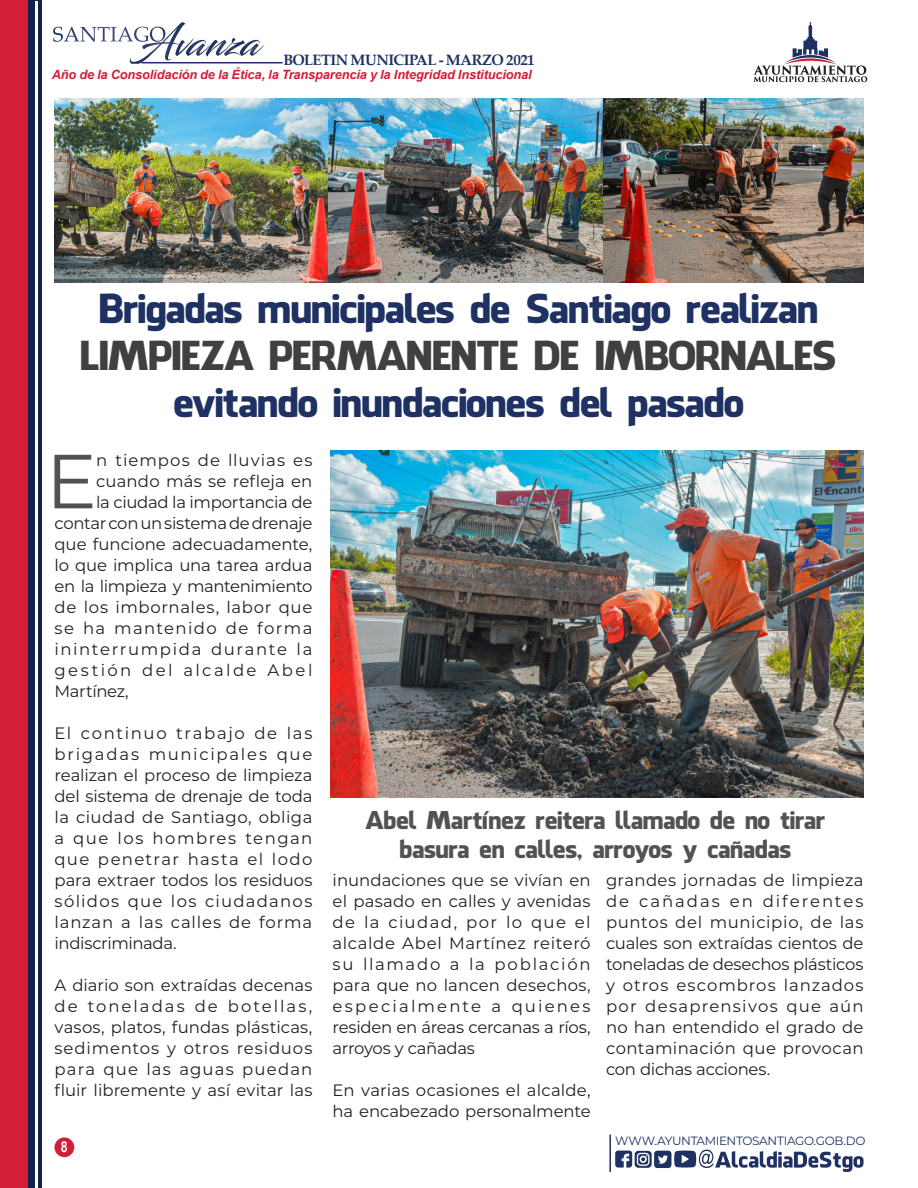
<style>
.page{position:relative;width:918px;height:1188px;background:#fff}
.page>*{position:absolute;margin:0;border:0;box-sizing:border-box;transform-origin:0 0}
.t1{font:76.5px "Montserrat";color:#525252}
.t2{font:39px/46.8px "Facebook Letter Faces";letter-spacing:-.025em;color:#1f3162;text-align:center}
.t3{font:24px/28.8px "Facebook Letter Faces";letter-spacing:-.015em;color:#525252;text-align:center}
.t4{font:16.5px/21px "Montserrat";letter-spacing:.005em;color:#231f20;text-align:justify}
.t5{font:16.5px "Montserrat";letter-spacing:-.02em;color:#231f20}
.t6{font:16.5px "Montserrat";letter-spacing:-.025em;color:#231f20}
.t7{font:16.5px "Montserrat";letter-spacing:.04em;color:#231f20}
.t8{font:16.5px "Montserrat";letter-spacing:.095em;color:#231f20}
.t9{font:16.5px "Montserrat";letter-spacing:.15em;color:#231f20}
.t10{font:16.5px "Montserrat";letter-spacing:.08em;color:#231f20}
.t11{font:16.5px "Montserrat";letter-spacing:.06em;color:#231f20}
.t12{font:700 15px "Palatino Linotype";letter-spacing:-.035em;color:#1f3162}
.t13{font:700 15px "Arial Narrow";color:#fff}
.t14{font:italic 700 12.75px "Arial";letter-spacing:-.01em;color:#d21e38}
.t15{font:12px "Montserrat";letter-spacing:-.025em;color:#1f3162}
.s1{color:#404041}
</style>
<div class="page">
<div style="left:0;top:0;width:28px;height:1188px;background:#d21e38"></div>
<div style="left:28px;top:0;width:14px;height:1188px;background:#0f2649"></div>
<hr style="left:35px;top:1px;width:3px;height:1187px;background:#fff">
<svg style="left:753px;top:22px;width:114px;height:60px"></svg>
<svg style="left:53px;top:22px;width:211px;height:42px"></svg>
<hr style="left:141px;top:62px;width:142px;height:1px;background:#262973">
<hr style="left:609px;top:1134px;width:2px;height:38px;background:#1f3162">
<div style="left:54px;top:1137px;width:20px;height:20px;background:#d21e38;border-radius:50%"></div>
<svg style="left:615px;top:1150px;width:249px;height:22px"></svg>
<img style="left:54px;top:99px;width:810px;height:184px">
<img style="left:330px;top:450px;width:534px;height:347px">
<p class="t12" style="left:283px;top:49px;width:253px">BOLETIN MUNICIPAL - MARZO 2021</p>
<p class="t14" style="left:52px;top:67px;width:481px">Año de la Consolidación de la Ética, la Transparencia y la Integridad Institucional</p>
<p class="t2" style="left:80px;top:286px;width:758px">Brigadas municipales de Santiago realizan<br><span class="s1">LIMPIEZA PERMANENTE DE IMBORNALES </span>evitando inundaciones del pasado</p>
<p class="t1" style="left:46px;top:429px;width:53px">E</p>
<p class="t11" style="left:96px;top:449px;width:218px">n tiempos de lluvias es</p>
<p class="t4" style="left:96px;top:470px;width:218px">cuando más se refleja en</p>
<p class="t5" style="left:96px;top:491px;width:218px">la ciudad la importancia de</p>
<p class="t5" style="left:55px;top:512px;width:259px">contar con un sistema de drenaje</p>
<p class="t4" style="left:55px;top:533px;width:259px">que funcione adecuadamente,</p>
<p class="t4" style="left:55px;top:554px;width:259px">lo que implica una tarea ardua</p>
<p class="t6" style="left:55px;top:575px;width:259px">en la limpieza y mantenimiento</p>
<p class="t7" style="left:55px;top:596px;width:259px">de los imbornales, labor que</p>
<p class="t10" style="left:55px;top:617px;width:259px">se ha mantenido de forma</p>
<p class="t8" style="left:55px;top:638px;width:259px">ininterrumpida durante la</p>
<p class="t9" style="left:55px;top:659px;width:259px">gestión del alcalde Abel</p>
<p class="t6" style="left:55px;top:680px;width:76px">Martínez,</p>
<p class="t4" style="left:55px;top:722px;width:259px">El continuo trabajo de las brigadas municipales que realizan el proceso de limpieza del sistema de drenaje de toda la ciudad de Santiago, obliga a que los hombres tengan que penetrar hasta el lodo para extraer todos los residuos sólidos que los ciudadanos lanzan a las calles de forma indiscriminada.</p>
<p class="t4" style="left:55px;top:974px;width:259px">A diario son extraídas decenas de toneladas de botellas, vasos, platos, fundas plásticas, sedimentos y otros residuos para que las aguas puedan fluir libremente y así evitar las</p>
<p class="t3" style="left:365px;top:806px;width:461px">Abel Martínez reitera llamado de no tirar basura en calles, arroyos y cañadas</p>
<p class="t4" style="left:333px;top:869px;width:260px">inundaciones que se vivían en el pasado en calles y avenidas de la ciudad, por lo que el alcalde Abel Martínez reiteró su llamado a la población para que no lancen desechos, especialmente a quienes residen en áreas cercanas a ríos, arroyos y cañadas</p>
<p class="t4" style="left:333px;top:1079px;width:260px">En varias ocasiones el alcalde, ha encabezado personalmente</p>
<p class="t4" style="left:606px;top:869px;width:259px">grandes jornadas de limpieza de cañadas en diferentes puntos del municipio, de las cuales son extraídas cientos de toneladas de desechos plásticos y otros escombros lanzados por desaprensivos que aún no han entendido el grado de contaminación que provocan con dichas acciones.</p>
<p class="t13" style="left:61px;top:1135px;width:8px">8</p>
<p class="t15" style="left:615px;top:1133px;width:252px">WWW.AYUNTAMIENTOSANTIAGO.GOB.DO</p>
</div>
